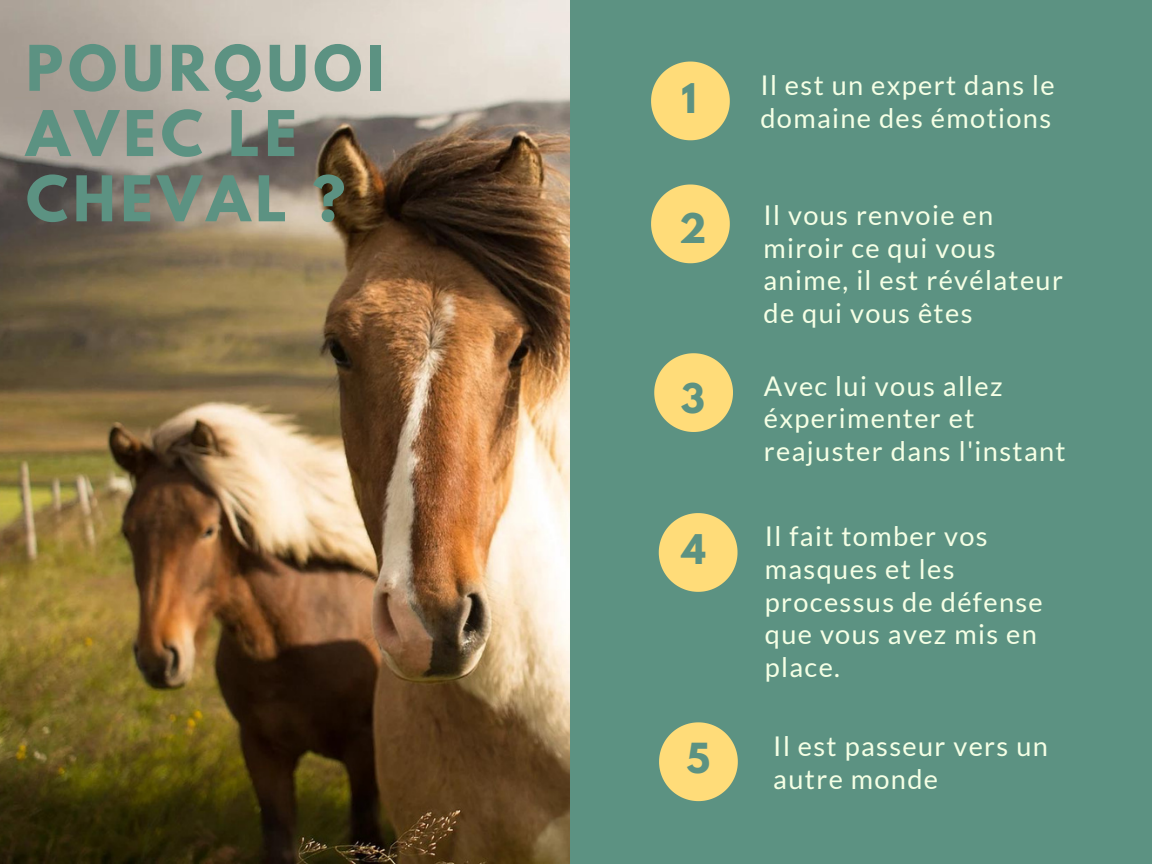
<style>
.page{position:relative;width:1152px;height:864px;background:#fff}
.page>*{position:absolute;margin:0;border:0;box-sizing:border-box;transform-origin:0 0}
.t1{font:700 55.8px/65.2px "League Spartan";letter-spacing:.09em;color:#5c9282}
.t2{font:700 36.75px "League Spartan";color:#5c9282}
.t3{font:700 36.3px "League Spartan";color:#5c9282}
.t4{font:27.15px/32.7px "Lato";letter-spacing:.05em;color:#f5ffe5}
</style>
<div class="page">
<img style="left:0;top:0;width:570px;height:864px">
<div style="left:570px;top:0;width:582px;height:864px;background:#5c9282"></div>
<svg style="left:651px;top:62px;width:79px;height:78px"></svg>
<svg style="left:651px;top:185px;width:79px;height:78px"></svg>
<svg style="left:654px;top:353px;width:79px;height:79px"></svg>
<svg style="left:659px;top:513px;width:79px;height:79px"></svg>
<svg style="left:659px;top:722px;width:79px;height:79px"></svg>
<h1 class="t1" style="left:26px;top:43px;width:360px">POURQUOI<br>AVEC LE<br>CHEVAL ?</h1>
<h3 class="t3" style="left:682px;top:81px;width:16px">1</h3>
<p class="t4" style="left:760px;top:68px;width:296px">Il est un expert dans le domaine des émotions</p>
<h3 class="t3" style="left:679px;top:210px;width:29px">2</h3>
<p class="t4" style="left:763px;top:198px;width:301px">Il vous renvoie en miroir ce qui vous anime, il est révélateur de qui vous êtes</p>
<h3 class="t3" style="left:681px;top:380px;width:26px">3</h3>
<p class="t4" style="left:764px;top:369px;width:303px">Avec lui vous allez éxperimenter et reajuster dans l'instant</p>
<h3 class="t3" style="left:682px;top:531px;width:26px">4</h3>
<p class="t4" style="left:765px;top:519px;width:280px">Il fait tomber vos masques et les processus de défense que vous avez mis en place.</p>
<h3 class="t3" style="left:695px;top:742px;width:16px">1</h3>
<p class="t4" style="left:773px;top:729px;width:276px">Il est passeur vers un autre monde</p>
<h2 class="t2" style="left:687px;top:740px;width:25px">5</h2>
</div>
